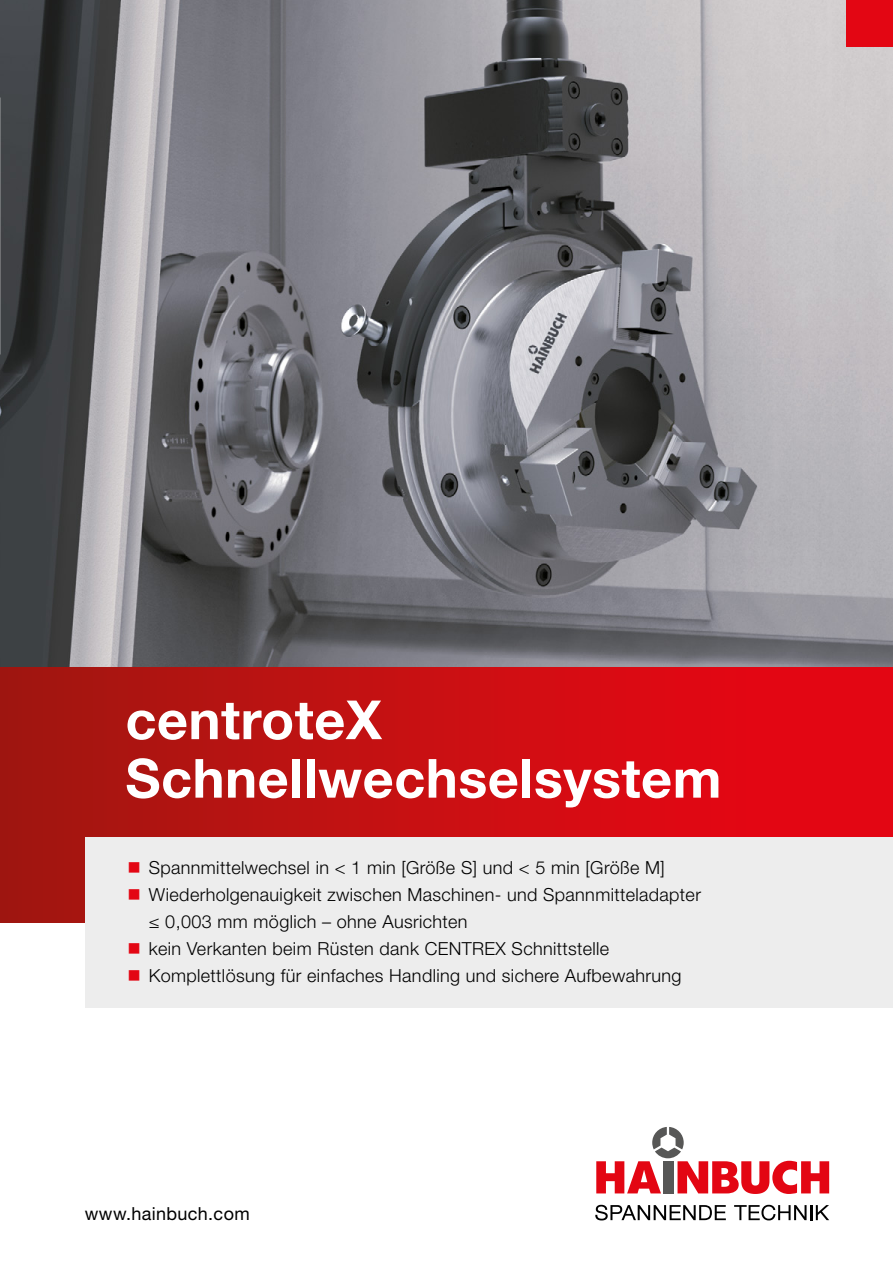
<style>
.page{position:relative;width:893px;height:1263px;background:#fff}
.page>*{position:absolute;margin:0;border:0;box-sizing:border-box;transform-origin:0 0}
.t1{font:700 54px/58.5px "Helvetica Neue LT Pro";letter-spacing:.01em;color:#fff}
.t2{font:300 18px/27px "Helvetica Neue LT Pro";letter-spacing:.02em;color:#000}
.t3{font:18px "Helvetica Neue LT Pro";letter-spacing:.02em;color:#000}
</style>
<div class="page">
<img style="left:0;top:0;width:893px;height:668px">
<div style="left:846px;top:0;width:47px;height:47px;background:#e30613"></div>
<div style="left:0;top:668px;width:893px;height:255px;background:linear-gradient(to right,#a21811,#ee0514)"></div>
<div style="left:85px;top:838px;width:808px;height:170px;background:#ededed"></div>
<svg style="left:595px;top:1205px;width:131px;height:15px"></svg>
<svg style="left:734px;top:1205px;width:95px;height:15px"></svg>
<svg style="left:596px;top:1127px;width:233px;height:67px"></svg>
<h1 class="t1" style="left:125px;top:689px;width:598px">centroteX<br>Schnellwechselsystem</h1>
<p class="t2" style="left:149px;top:853px;width:554px">Spannmittelwechsel in &lt; 1 min [Größe S] und &lt; 5 min [Größe M] Wiederholgenauigkeit zwischen Maschinen- und Spannmitteladapter ≤ 0,003 mm möglich – ohne Ausrichten<br>kein Verkanten beim Rüsten dank CENTREX Schnittstelle Komplettlösung für einfaches Handling und sichere Aufbewahrung</p>
<p class="t3" style="left:85px;top:1202px;width:166px">www.hainbuch.com</p>
</div>
